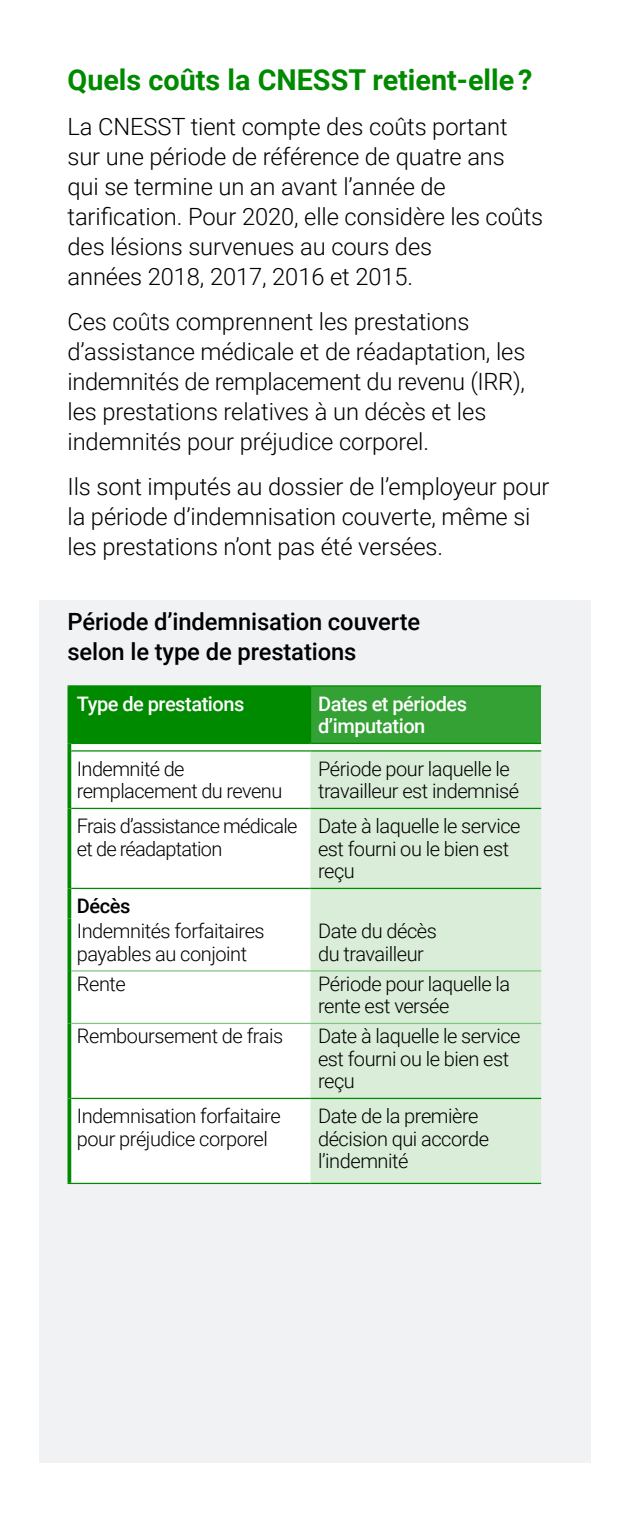
<style>
.page{position:relative;width:630px;height:1530px;background:#fff}
.page>*{position:absolute;margin:0;border:0;box-sizing:border-box;transform-origin:0 0}
.t1{font:700 28.75px "Roboto";color:#008a00}
.t2{font:300 23.75px/30px "Roboto";letter-spacing:-.005em;color:#000}
.t3{font:500 23.75px/30px "Roboto";letter-spacing:-.005em;color:#000}
.t4{font:300 20px/22.5px "Roboto";letter-spacing:-.02em;color:#000}
.t5{font:500 20px/22.5px "Roboto";letter-spacing:-.02em;color:#fff}
.t6{font:500 20px "Roboto";letter-spacing:-.02em;color:#000}
</style>
<div class="page">
<div style="left:39px;top:600px;width:552px;height:862px;background:#f1f2f3"></div>
<div style="left:69px;top:686px;width:242px;height:57px;background:#008a00"></div>
<div style="left:311px;top:686px;width:230px;height:57px;background:#33a133"></div>
<div style="left:71px;top:744px;width:470px;height:439px;background:#fff"></div>
<div style="left:311px;top:752px;width:230px;height:431px;background:#d9edd9"></div>
<hr style="left:68px;top:687px;width:3px;height:56px;background:#008a00">
<hr style="left:68px;top:685px;width:243px;height:2px;background:#008a00">
<hr style="left:311px;top:685px;width:230px;height:2px;background:#008a00">
<svg style="left:68px;top:743px;width:3px;height:8px"></svg>
<hr style="left:71px;top:743px;width:240px;height:1px;background:#008a00">
<hr style="left:311px;top:743px;width:230px;height:1px;background:#008a00">
<hr style="left:68px;top:751px;width:3px;height:57px;background:#008a00">
<hr style="left:71px;top:750px;width:240px;height:2px;background:#008a00">
<hr style="left:311px;top:750px;width:230px;height:2px;background:#008a00">
<hr style="left:68px;top:808px;width:3px;height:80px;background:#008a00">
<hr style="left:71px;top:808px;width:240px;height:1px;background:#008a00">
<hr style="left:311px;top:808px;width:230px;height:1px;background:#008a00">
<hr style="left:68px;top:888px;width:3px;height:30px;background:#008a00">
<hr style="left:71px;top:888px;width:240px;height:1px;background:#008a00">
<hr style="left:311px;top:888px;width:230px;height:1px;background:#008a00">
<hr style="left:68px;top:918px;width:3px;height:53px;background:#008a00">
<hr style="left:68px;top:971px;width:3px;height:52px;background:#008a00">
<hr style="left:71px;top:970px;width:240px;height:2px;background:#80c580">
<hr style="left:311px;top:970px;width:230px;height:2px;background:#80c580">
<hr style="left:68px;top:1023px;width:3px;height:75px;background:#008a00">
<hr style="left:71px;top:1023px;width:240px;height:1px;background:#80c580">
<hr style="left:311px;top:1023px;width:230px;height:1px;background:#80c580">
<hr style="left:68px;top:1098px;width:3px;height:85px;background:#008a00">
<hr style="left:71px;top:1098px;width:240px;height:1px;background:#008a00">
<hr style="left:68px;top:1183px;width:243px;height:1px;background:#008a00">
<hr style="left:311px;top:1098px;width:230px;height:1px;background:#008a00">
<hr style="left:311px;top:1183px;width:230px;height:1px;background:#008a00">
<p class="t1" style="left:68px;top:60px;width:466px">Quels coûts la CNESST retient-elle ?</p>
<p class="t2" style="left:68px;top:111px;width:477px">La CNESST tient compte des coûts portant sur une période de référence de quatre ans<br>qui se termine un an avant l’année de tarification. Pour 2020, elle considère les coûts des lésions survenues au cours des<br>années 2018, 2017, 2016 et 2015.</p>
<p class="t2" style="left:68px;top:306px;width:459px">Ces coûts comprennent les prestations d’assistance médicale et de réadaptation, les indemnités de remplacement du revenu (IRR), les prestations relatives à un décès et les indemnités pour préjudice corporel.</p>
<p class="t2" style="left:68px;top:471px;width:484px">Ils sont imputés au dossier de l’employeur pour la période d’indemnisation couverte, même si les prestations n’ont pas été versées.</p>
<p class="t3" style="left:68px;top:606px;width:354px">Période d’indemnisation couverte selon le type de prestations</p>
<p class="t5" style="left:77px;top:692px;width:169px">Type de prestations</p>
<p class="t5" style="left:318px;top:692px;width:151px">Dates et périodes d’imputation</p>
<p class="t4" style="left:77px;top:757px;width:207px">Indemnité de remplacement du revenu</p>
<p class="t4" style="left:318px;top:757px;width:203px">Période pour laquelle le travailleur est indemnisé</p>
<p class="t4" style="left:77px;top:814px;width:222px">Frais d’assistance médicale et de réadaptation</p>
<p class="t4" style="left:318px;top:814px;width:204px">Date à laquelle le service est fourni ou le bien est reçu</p>
<p class="t6" style="left:77px;top:892px;width:55px">Décès</p>
<p class="t4" style="left:77px;top:919px;width:189px">Indemnités forfaitaires payables au conjoint</p>
<p class="t4" style="left:318px;top:919px;width:120px">Date du décès du travailleur</p>
<p class="t4" style="left:77px;top:972px;width:51px">Rente</p>
<p class="t4" style="left:318px;top:972px;width:194px">Période pour laquelle la rente est versée</p>
<p class="t4" style="left:77px;top:1024px;width:208px">Remboursement de frais</p>
<p class="t4" style="left:318px;top:1024px;width:204px">Date à laquelle le service est fourni ou le bien est reçu</p>
<p class="t4" style="left:77px;top:1104px;width:205px">Indemnisation forfaitaire pour préjudice corporel</p>
<p class="t4" style="left:318px;top:1104px;width:172px">Date de la première décision qui accorde l’indemnité</p>
</div>
